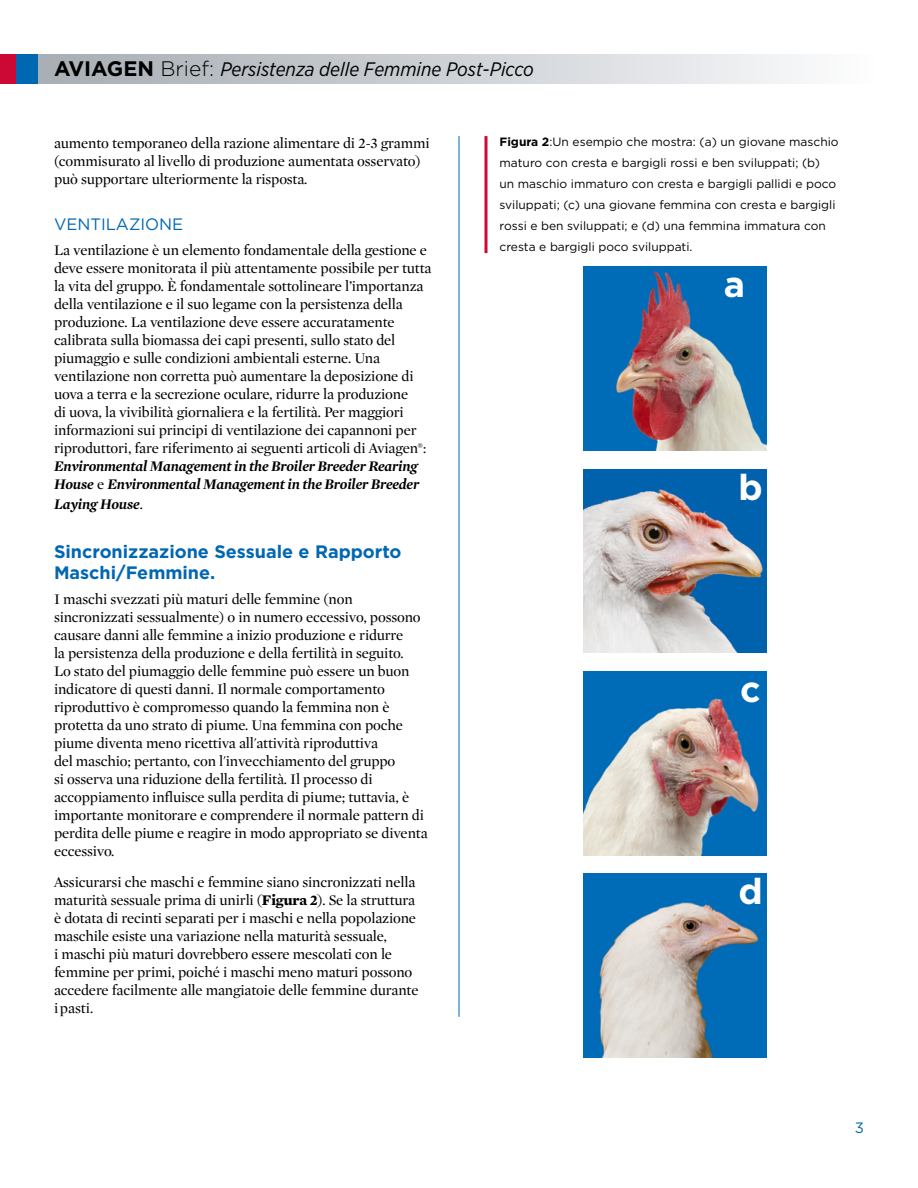
<style>
.page{position:relative;width:918px;height:1188px;background:#fff}
.page>*{position:absolute;margin:0;border:0;box-sizing:border-box;transform-origin:0 0}
.t1{font:700 36px "Gotham";color:#fff}
.t2{font:italic 19.5px "Gotham Narrow";color:#000}
.t3{font:700 18px/21.6px "Gotham";color:#0067b2}
.t4{font:16.5px "Gotham";color:#0067b2}
.t5{font:15px/18px "Mercury Display Roman";letter-spacing:-.01em;color:#000}
.t6{font:italic 700 15px/18px "Mercury Display";letter-spacing:-.01em;color:#000}
.t7{font:15px "Gotham";color:#0067b2}
.t8{font:12px/21px "Gotham";color:#000}
.s1{font-family:"Gotham";font-weight:700;font-style:normal;font-size:21px}
.s2{font-family:"Gotham";font-weight:300;font-style:normal;font-size:21px}
.s3{font-family:"Mercury Display Roman";font-weight:400;font-style:normal}
.s4{font-family:"Mercury Text G4";font-weight:700}
.s5{font-weight:700}
</style>
<div class="page">
<div style="left:37px;top:54px;width:839px;height:30px;background:linear-gradient(to right,#a5acb2,#fbfbfc)"></div>
<div style="left:0;top:54px;width:16px;height:30px;background:#cc0935"></div>
<div style="left:16px;top:54px;width:22px;height:30px;background:#0067b2"></div>
<hr style="left:459px;top:136px;width:1px;height:881px;background:#0067b2">
<svg style="left:484px;top:136px;width:4px;height:117px"></svg>
<img style="left:583px;top:267px;width:184px;height:183px">
<img style="left:583px;top:469px;width:184px;height:184px">
<img style="left:583px;top:874px;width:184px;height:183px">
<img style="left:583px;top:671px;width:184px;height:184px">
<h2 class="t2" style="left:54px;top:57px;width:481px"><span class="s1">AVIAGEN</span> <span class="s2">Brief:</span> Persistenza delle Femmine Post-Picco</h2>
<p class="t5" style="left:54px;top:134px;width:377px">aumento temporaneo della razione alimentare di 2-3 grammi (commisurato al livello di produzione aumentata osservato) può supportare ulteriormente la risposta.</p>
<p class="t4" style="left:54px;top:214px;width:131px">VENTILAZIONE</p>
<p class="t5" style="left:54px;top:241px;width:379px">La ventilazione è un elemento fondamentale della gestione e deve essere monitorata il più attentamente possibile per tutta la vita del gruppo. È fondamentale sottolineare l’importanza della ventilazione e il suo legame con la persistenza della produzione. La ventilazione deve essere accuratamente calibrata sulla biomassa dei capi presenti, sullo stato del piumaggio e sulle condizioni ambientali esterne. Una ventilazione non corretta può aumentare la deposizione di uova a terra e la secrezione oculare, ridurre la produzione<br>di uova, la vivibilità giornaliera e la fertilità. Per maggiori informazioni sui principi di ventilazione dei capannoni per riproduttori, fare riferimento ai seguenti articoli di Aviagen®:</p>
<p class="t6" style="left:54px;top:457px;width:367px">Environmental Management in the Broiler Breeder Rearing<br>House <span class="s3">e</span> Environmental Management in the Broiler Breeder</p>
<p class="t6" style="left:54px;top:495px;width:90px">Laying House<span class="s3">.</span></p>
<p class="t3" style="left:54px;top:540px;width:349px">Sincronizzazione Sessuale e Rapporto<br>Maschi/Femmine.</p>
<p class="t5" style="left:54px;top:590px;width:375px">I maschi svezzati più maturi delle femmine (non sincronizzati sessualmente) o in numero eccessivo, possono causare danni alle femmine a inizio produzione e ridurre<br>la persistenza della produzione e della fertilità in seguito.<br>Lo stato del piumaggio delle femmine può essere un buon indicatore di questi danni. Il normale comportamento riproduttivo è compromesso quando la femmina non è protetta da uno strato di piume. Una femmina con poche piume diventa meno ricettiva all'attività riproduttiva<br>del maschio; pertanto, con l'invecchiamento del gruppo<br>si osserva una riduzione della fertilità. Il processo di accoppiamento influisce sulla perdita di piume; tuttavia, è importante monitorare e comprendere il normale pattern di perdita delle piume e reagire in modo appropriato se diventa eccessivo.</p>
<p class="t5" style="left:54px;top:874px;width:366px">Assicurarsi che maschi e femmine siano sincronizzati nella maturità sessuale prima di unirli (<span class="s4">Figura 2</span>). Se la struttura è dotata di recinti separati per i maschi e nella popolazione maschile esiste una variazione nella maturità sessuale,<br>i maschi più maturi dovrebbero essere mescolati con le femmine per primi, poiché i maschi meno maturi possono accedere facilmente alle mangiatoie delle femmine durante i pasti.</p>
<p class="t8" style="left:500px;top:131px;width:341px"><span class="s5">Figura 2</span>:Un esempio che mostra: (a) un giovane maschio maturo con cresta e bargigli rossi e ben sviluppati; (b)<br>un maschio immaturo con cresta e bargigli pallidi e poco sviluppati; (c) una giovane femmina con cresta e bargigli rossi e ben sviluppati; e (d) una femmina immatura con cresta e bargigli poco sviluppati.</p>
<h1 class="t1" style="left:724px;top:261px;width:23px">a</h1>
<h1 class="t1" style="left:738px;top:463px;width:26px">b</h1>
<h1 class="t1" style="left:740px;top:665px;width:22px">c</h1>
<h1 class="t1" style="left:738px;top:868px;width:26px">d</h1>
<p class="t7" style="left:855px;top:1119px;width:11px">3</p>
</div>
